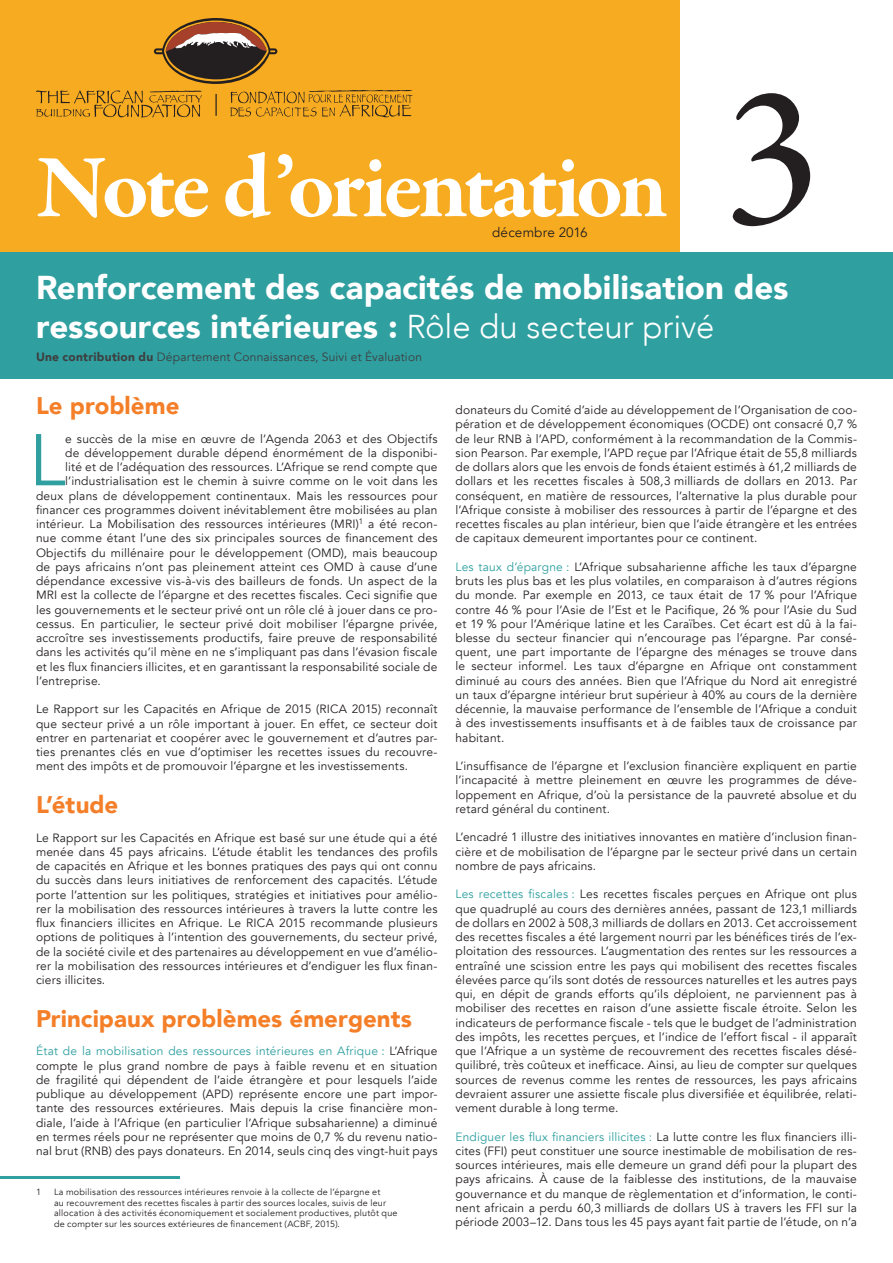
<style>
.page{position:relative;width:893px;height:1263px;background:#fff}
.page>*{position:absolute;margin:0;border:0;box-sizing:border-box;transform-origin:0 0}
.t1{font:500 195px "Garamond Premr Pro";color:#231f20}
.t2{font:700 91.5px "Garamond Premr Pro";letter-spacing:-.045em;color:#fff}
.t3{font:72.45px "Avenir";color:#2f9fa0}
.t4{font:900 33px/39.6px "Avenir";color:#fff}
.t5{font:900 24px "Avenir";letter-spacing:.005em;color:#f47f28}
.t6{font:13.5px "Avenir";letter-spacing:.01em;color:#231f20}
.t7{font:12px/14.2px "Avenir";letter-spacing:.015em;color:#231f20;text-align:justify}
.t8{font:12px "Avenir";letter-spacing:.015em;color:#3e3e3f}
.t9{font:9px/10.5px "Avenir";letter-spacing:.025em;color:#231f20}
.s1{font-weight:300}
.s2{font-weight:900}
.s3{color:#2f9fa0}
</style>
<div class="page">
<div style="left:0;top:0;width:680px;height:252px;background:#f7ab20"></div>
<div style="left:0;top:252px;width:893px;height:126px;background:#2f9fa0"></div>
<svg style="left:36px;top:90px;width:166px;height:27px"></svg>
<hr style="left:215px;top:94px;width:2px;height:22px;background:#231f20">
<svg style="left:154px;top:18px;width:123px;height:66px"></svg>
<svg style="left:230px;top:90px;width:183px;height:27px"></svg>
<hr style="left:0;top:1176px;width:180px;height:3px;background:#2f9fa0">
<h2 class="t2" style="left:36px;top:131px;width:633px">Note d’orientation</h2>
<p class="t6" style="left:492px;top:225px;width:97px">décembre 2016</p>
<h1 class="t1" style="left:724px;top:37px;width:97px">3</h1>
<h3 class="t4" style="left:36px;top:266px;width:754px">Renforcement des capacités de mobilisation des ressources intérieures : <span class="s1">Rôle du secteur privé</span></h3>
<p class="t8" style="left:36px;top:349px;width:387px"><span class="s2">Une contribution du</span> Département Connaissances, Suivi et Évaluation</p>
<h3 class="t5" style="left:36px;top:385px;width:145px">Le problème</h3>
<h3 class="t3" style="left:29px;top:417px;width:38px">L</h3>
<p class="t7" style="left:65px;top:431px;width:374px">e succès de la mise en œuvre de l’Agenda 2063 et des Objectifs</p>
<p class="t7" style="left:455px;top:403px;width:403px">donateurs du Comité d’aide au développement de l’Organisation de coo&shy;pération et de développement économiques (OCDE) ont consacré 0,7 % de leur RNB à l’APD, conformément à la recommandation de la Commis&shy;sion Pearson. Par exemple, l’APD reçue par l’Afrique était de 55,8 milliards de dollars alors que les envois de fonds étaient estimés à 61,2 milliards de dollars et les recettes fiscales à 508,3 milliards de dollars en 2013. Par conséquent, en matière de ressources, l’alternative la plus durable pour l’Afrique consiste à mobiliser des ressources à partir de l’épargne et des recettes fiscales au plan intérieur, bien que l’aide étrangère et les entrées de capitaux demeurent importantes pour ce continent.</p>
<p class="t7" style="left:455px;top:560px;width:403px"><span class="s3">Les taux d’épargne :</span> L’Afrique subsaharienne affiche les taux d’épargne bruts les plus bas et les plus volatiles, en comparaison à d’autres régions du monde. Par exemple en 2013, ce taux était de 17 % pour l’Afrique contre 46 % pour l’Asie de l’Est et le Pacifique, 26 % pour l’Asie du Sud et 19 % pour l’Amérique latine et les Caraïbes. Cet écart est dû à la fai&shy;blesse du secteur financier qui n’encourage pas l’épargne. Par consé&shy;quent, une part importante de l’épargne des ménages se trouve dans le secteur informel. Les taux d’épargne en Afrique ont constamment diminué au cours des années. Bien que l’Afrique du Nord ait enregistré un taux d’épargne intérieur brut supérieur à 40% au cours de la dernière décennie, la mauvaise performance de l’ensemble de l’Afrique a conduit à des investissements insuffisants et à de faibles taux de croissance par habitant.</p>
<p class="t7" style="left:455px;top:759px;width:403px">L’insuffisance de l’épargne et l’exclusion financière expliquent en partie l’incapacité à mettre pleinement en œuvre les programmes de déve&shy;loppement en Afrique, d’où la persistance de la pauvreté absolue et du retard général du continent.</p>
<p class="t7" style="left:455px;top:830px;width:403px">L’encadré 1 illustre des initiatives innovantes en matière d’inclusion finan&shy;cière et de mobilisation de l’épargne par le secteur privé dans un certain nombre de pays africains.</p>
<p class="t7" style="left:455px;top:887px;width:403px"><span class="s3">Les recettes fiscales :</span> Les recettes fiscales perçues en Afrique ont plus que quadruplé au cours des dernières années, passant de 123,1 milliards de dollars en 2002 à 508,3 milliards de dollars en 2013. Cet accroissement des recettes fiscales a été largement nourri par les bénéfices tirés de l’ex&shy;ploitation des ressources. L’augmentation des rentes sur les ressources a entraîné une scission entre les pays qui mobilisent des recettes fiscales élevées parce qu’ils sont dotés de ressources naturelles et les autres pays qui, en dépit de grands efforts qu’ils déploient, ne parviennent pas à mobiliser des recettes en raison d’une assiette fiscale étroite. Selon les indicateurs de performance fiscale - tels que le budget de l’administration des impôts, les recettes perçues, et l’indice de l’effort fiscal - il apparaît que l’Afrique a un système de recouvrement des recettes fiscales désé&shy;quilibré, très coûteux et inefficace. Ainsi, au lieu de compter sur quelques sources de revenus comme les rentes de ressources, les pays africains devraient assurer une assiette fiscale plus diversifiée et équilibrée, relati&shy;vement durable à long terme.</p>
<p class="t7" style="left:455px;top:1129px;width:403px"><span class="s3">Endiguer les flux financiers illicites :</span> La lutte contre les flux financiers illi&shy;cites (FFI) peut constituer une source inestimable de mobilisation de res&shy;sources intérieures, mais elle demeure un grand défi pour la plupart des pays africains. À cause de la faiblesse des institutions, de la mauvaise gouvernance et du manque de règlementation et d’information, le conti&shy;nent africain a perdu 60,3 milliards de dollars US à travers les FFI sur la période 2003–12. Dans tous les 45 pays ayant fait partie de l’étude, on n’a</p>
<p class="t7" style="left:65px;top:446px;width:374px">de développement durable dépend énormément de la disponibi-</p>
<p class="t7" style="left:65px;top:460px;width:374px">lité et de l’adéquation des ressources. L’Afrique se rend compte que</p>
<p class="t7" style="left:65px;top:474px;width:374px">l’industrialisation est le chemin à suivre comme on le voit dans les</p>
<p class="t7" style="left:36px;top:488px;width:403px">deux plans de développement continentaux. Mais les ressources pour</p>
<p class="t7" style="left:36px;top:503px;width:403px">financer ces programmes doivent inévitablement être mobilisées au plan</p>
<p class="t7" style="left:36px;top:517px;width:403px">intérieur. La Mobilisation des ressources intérieures (MRI)<sup>1</sup> a été recon-</p>
<p class="t7" style="left:36px;top:531px;width:403px">nue comme étant l’une des six principales sources de financement des</p>
<p class="t7" style="left:36px;top:545px;width:403px">Objectifs du millénaire pour le développement (OMD), mais beaucoup</p>
<p class="t7" style="left:36px;top:560px;width:403px">de pays africains n’ont pas pleinement atteint ces OMD à cause d’une</p>
<p class="t7" style="left:36px;top:574px;width:403px">dépendance excessive vis-à-vis des bailleurs de fonds. Un aspect de la</p>
<p class="t7" style="left:36px;top:588px;width:403px">MRI est la collecte de l’épargne et des recettes fiscales. Ceci signifie que</p>
<p class="t7" style="left:36px;top:602px;width:403px">les gouvernements et le secteur privé ont un rôle clé à jouer dans ce pro-</p>
<p class="t7" style="left:36px;top:617px;width:403px">cessus. En particulier, le secteur privé doit mobiliser l’épargne privée,</p>
<p class="t7" style="left:36px;top:631px;width:403px">accroître ses investissements productifs, faire preuve de responsabilité</p>
<p class="t7" style="left:36px;top:645px;width:403px">dans les activités qu’il mène en ne s’impliquant pas dans l’évasion fiscale</p>
<p class="t7" style="left:36px;top:659px;width:403px">et les flux financiers illicites, et en garantissant la responsabilité sociale de</p>
<p class="t7" style="left:36px;top:674px;width:66px">l’entreprise.</p>
<p class="t7" style="left:36px;top:702px;width:403px">Le Rapport sur les Capacités en Afrique de 2015 (RICA 2015) reconnaît que secteur privé a un rôle important à jouer. En effet, ce secteur doit entrer en partenariat et coopérer avec le gouvernement et d’autres par&shy;ties prenantes clés en vue d’optimiser les recettes issues du recouvre&shy;ment des impôts et de promouvoir l’épargne et les investissements.</p>
<h3 class="t5" style="left:36px;top:784px;width:84px">L’étude</h3>
<p class="t7" style="left:36px;top:830px;width:403px">Le Rapport sur les Capacités en Afrique est basé sur une étude qui a été menée dans 45 pays africains. L’étude établit les tendances des profils de capacités en Afrique et les bonnes pratiques des pays qui ont connu du succès dans leurs initiatives de renforcement des capacités. L’étude porte l’attention sur les politiques, stratégies et initiatives pour amélio&shy;rer la mobilisation des ressources intérieures à travers la lutte contre les flux financiers illicites en Afrique. Le RICA 2015 recommande plusieurs options de politiques à l’intention des gouvernements, du secteur privé, de la société civile et des partenaires au développement en vue d’amélio&shy;rer la mobilisation des ressources intérieures et d’endiguer les flux finan&shy;ciers illicites.</p>
<h3 class="t5" style="left:36px;top:998px;width:377px">Principaux problèmes émergents</h3>
<p class="t7" style="left:36px;top:1044px;width:403px"><span class="s3">État de la mobilisation des ressources intérieures en Afrique :</span> L’Afrique compte le plus grand nombre de pays à faible revenu et en situation de fragilité qui dépendent de l’aide étrangère et pour lesquels l’aide publique au développement (APD) représente encore une part impor&shy;tante des ressources extérieures. Mais depuis la crise financière mon&shy;diale, l’aide à l’Afrique (en particulier l’Afrique subsaharienne) a diminué en termes réels pour ne représenter que moins de 0,7 % du revenu natio&shy;nal brut (RNB) des pays donateurs. En 2014, seuls cinq des vingt-huit pays</p>
<p class="t9" style="left:36px;top:1187px;width:7px">1</p>
<p class="t9" style="left:54px;top:1187px;width:345px">La mobilisation des ressources intérieures renvoie à la collecte de l’épargne et<br>au recouvrement des recettes fiscales à partir des sources locales, suivis de leur allocation à des activités économiquement et socialement productives, plutôt que de compter sur les sources extérieures de financement (ACBF, 2015).</p>
</div>
